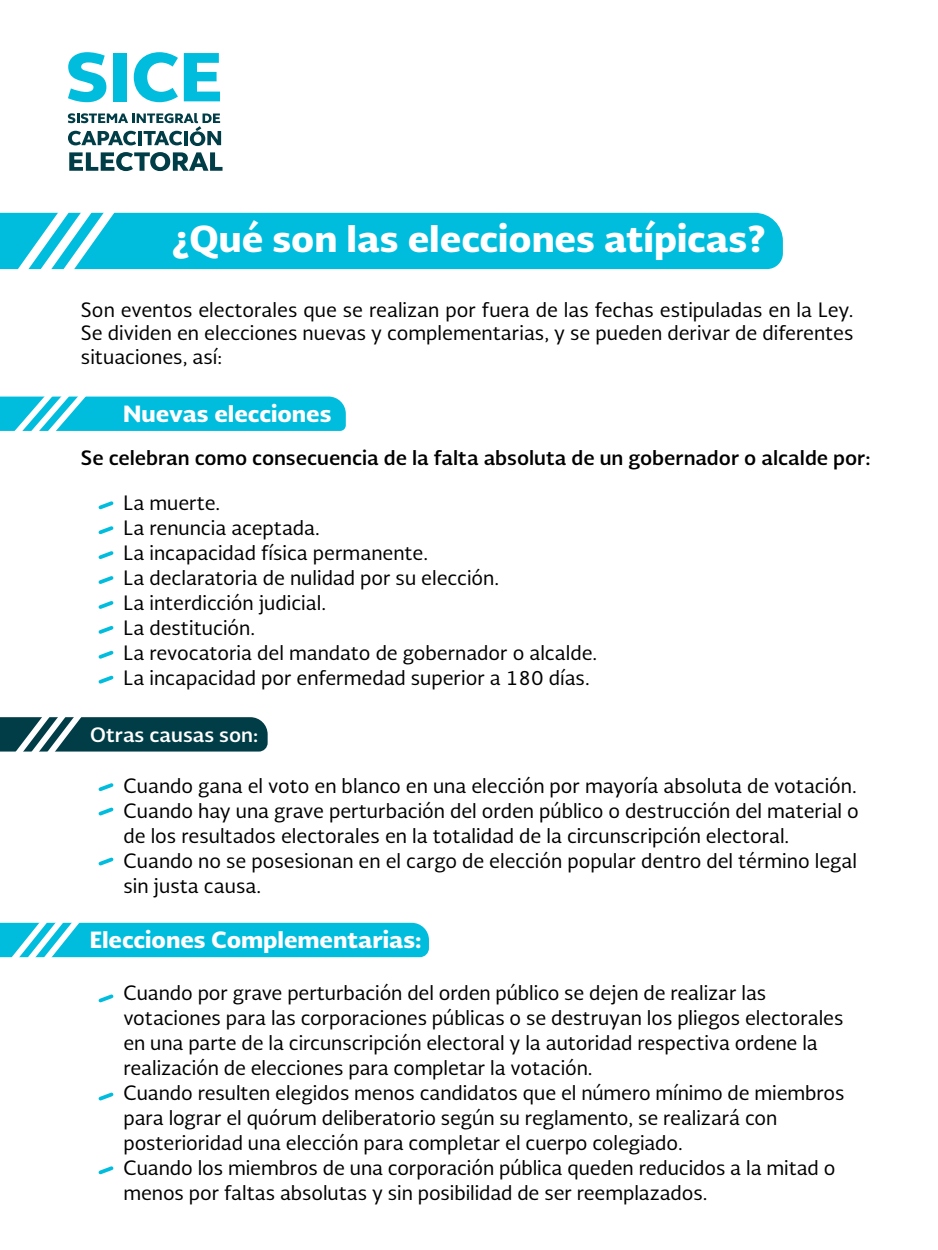
<style>
.page{position:relative;width:938px;height:1250px;background:#fff}
.page>*{position:absolute;margin:0;border:0;box-sizing:border-box;transform-origin:0 0}
.t1{font:900 35px "Soberana Sans";color:#fff}
.t2{font:900 21.88px "Soberana Sans";color:#fff}
.t3{font:19.38px/25px "Soberana Sans";letter-spacing:-.005em;color:#000}
.t4{font:700 19.38px "Soberana Sans";color:#000}
.t5{font:700 19.38px "Soberana Sans";color:#fff}
</style>
<div class="page">
<svg style="left:69px;top:152px;width:153px;height:19px"></svg>
<svg style="left:68px;top:113px;width:153px;height:33px"></svg>
<svg style="left:68px;top:52px;width:38px;height:50px"></svg>
<div style="left:114px;top:53px;width:13px;height:48px;background:#00bdde"></div>
<svg style="left:134px;top:52px;width:44px;height:50px"></svg>
<svg style="left:184px;top:53px;width:36px;height:48px"></svg>
<svg style="left:98px;top:501px;width:16px;height:9px"></svg>
<svg style="left:0;top:212px;width:782px;height:58px;background:#12c1e0"></svg>
<svg style="left:0;top:717px;width:268px;height:35px;background:#1b515a"></svg>
<svg style="left:0;top:922px;width:429px;height:36px;background:#19c3e1"></svg>
<svg style="left:0;top:396px;width:346px;height:35px;background:#16c2e0"></svg>
<svg style="left:98px;top:526px;width:16px;height:9px"></svg>
<svg style="left:98px;top:551px;width:16px;height:8px"></svg>
<svg style="left:98px;top:576px;width:16px;height:8px"></svg>
<svg style="left:98px;top:601px;width:16px;height:8px"></svg>
<svg style="left:98px;top:626px;width:16px;height:8px"></svg>
<svg style="left:98px;top:650px;width:16px;height:9px"></svg>
<svg style="left:98px;top:675px;width:16px;height:9px"></svg>
<svg style="left:98px;top:783px;width:16px;height:9px"></svg>
<svg style="left:98px;top:807px;width:16px;height:9px"></svg>
<svg style="left:98px;top:857px;width:16px;height:9px"></svg>
<svg style="left:98px;top:994px;width:16px;height:9px"></svg>
<svg style="left:98px;top:1092px;width:16px;height:9px"></svg>
<svg style="left:98px;top:1166px;width:16px;height:9px"></svg>
<h1 class="t1" style="left:172px;top:215px;width:595px">¿Qué son las elecciones atípicas?</h1>
<p class="t3" style="left:81px;top:298px;width:774px;line-height:23.2px;text-align:justify">Son eventos electorales que se realizan por fuera de las fechas estipuladas en la Ley.<br>Se dividen en elecciones nuevas y complementarias, y se pueden derivar de diferentes situaciones, así:</p>
<p class="t2" style="left:123px;top:398px;width:210px">Nuevas elecciones</p>
<p class="t4" style="left:81px;top:444px;width:791px">Se celebran como consecuencia de la falta absoluta de un gobernador o alcalde por:</p>
<p class="t3" style="left:123px;top:490px;width:475px">La muerte.<br>La renuncia aceptada.<br>La incapacidad física permanente.<br>La declaratoria de nulidad por su elección.<br>La interdicción judicial.<br>La destitución.<br>La revocatoria del mandato de gobernador o alcalde.<br>La incapacidad por enfermedad superior a 180 días.</p>
<p class="t5" style="left:90px;top:722px;width:169px">Otras causas son:</p>
<p class="t3" style="left:123px;top:772px;width:737px">Cuando gana el voto en blanco en una elección por mayoría absoluta de votación.<br>Cuando hay una grave perturbación del orden público o destrucción del material o de los resultados electorales en la totalidad de la circunscripción electoral.<br>Cuando no se posesionan en el cargo de elección popular dentro del término legal sin justa causa.</p>
<p class="t2" style="left:90px;top:924px;width:333px">Elecciones Complementarias:</p>
<p class="t3" style="left:123px;top:980px;width:722px">Cuando por grave perturbación del orden público se dejen de realizar las votaciones para las corporaciones públicas o se destruyan los pliegos electorales en una parte de la circunscripción electoral y la autoridad respectiva ordene la realización de elecciones para completar la votación.<br>Cuando resulten elegidos menos candidatos que el número mínimo de miembros para lograr el quórum deliberatorio según su reglamento, se realizará con posterioridad una elección para completar el cuerpo colegiado.<br>Cuando los miembros de una corporación pública queden reducidos a la mitad o menos por faltas absolutas y sin posibilidad de ser reemplazados.</p>
</div>
